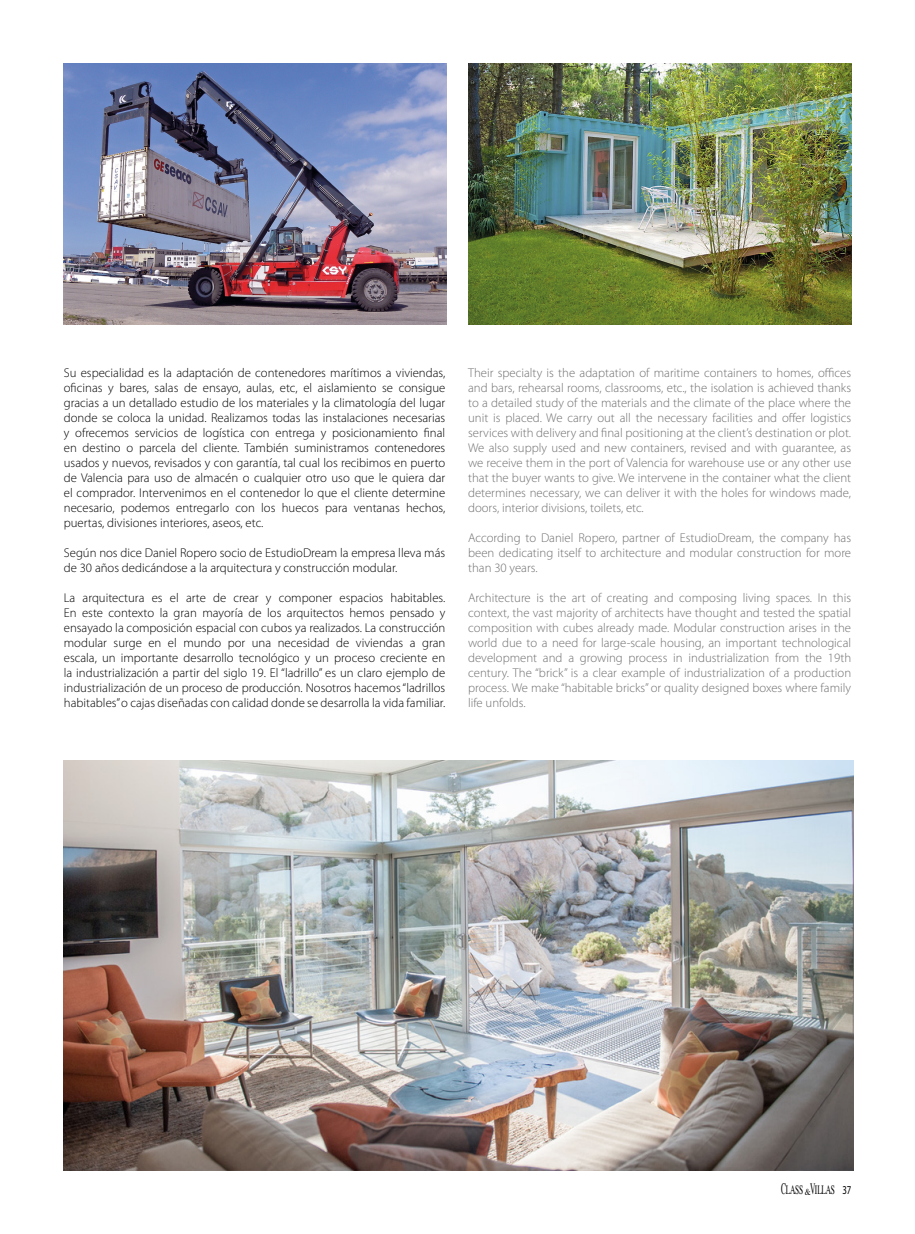
<style>
.page{position:relative;width:915px;height:1234px;background:#fff}
.page>*{position:absolute;margin:0;border:0;box-sizing:border-box;transform-origin:0 0}
.t1{font:300 12.75px/15px "Myriad Pro";color:#000;text-align:justify}
.t2{font:300 12.75px/15px "Myriad Pro";color:#706f6f;text-align:justify}
.t3{font:12.6px "Times";letter-spacing:-.035em;color:#000;scale:.58 1}
.t4{font:12px "Myriad Pro";color:#000;scale:.73 1}
.s1{font-size:15.9px}
.s2{font-size:9px}
</style>
<div class="page">
<img style="left:468px;top:64px;width:382px;height:260px">
<img style="left:64px;top:64px;width:382px;height:260px">
<img style="left:64px;top:760px;width:789px;height:409px">
<p class="t1" style="left:64px;top:365px;width:383px">Su especialidad es la adaptación de contenedores marítimos a viviendas, oficinas y bares, salas de ensayo, aulas, etc, el aislamiento se consigue gracias a un detallado estudio de los materiales y la climatología del lugar donde se coloca la unidad. Realizamos todas las instalaciones necesarias y ofrecemos servicios de logística con entrega y posicionamiento final en destino o parcela del cliente. También suministramos contenedores usados y nuevos, revisados y con garantía, tal cual los recibimos en puerto de Valencia para uso de almacén o cualquier otro uso que le quiera dar el comprador. Intervenimos en el contenedor lo que el cliente determine necesario, podemos entregarlo con los huecos para ventanas hechos, puertas, divisiones interiores, aseos, etc.</p>
<p class="t1" style="left:64px;top:545px;width:383px">Según nos dice Daniel Ropero socio de EstudioDream la empresa lleva más de 30 años dedicándose a la arquitectura y construcción modular.</p>
<p class="t1" style="left:64px;top:590px;width:383px">La arquitectura es el arte de crear y componer espacios habitables.<br>En este contexto la gran mayoría de los arquitectos hemos pensado y ensayado la composición espacial con cubos ya realizados. La construcción modular surge en el mundo por una necesidad de viviendas a gran escala, un importante desarrollo tecnológico y un proceso creciente en la industrialización a partir del siglo 19. El “ladrillo” es un claro ejemplo de industrialización de un proceso de producción. Nosotros hacemos “ladrillos habitables” o cajas diseñadas con calidad donde se desarrolla la vida familiar.</p>
<p class="t2" style="left:468px;top:365px;width:384px">Their specialty is the adaptation of maritime containers to homes, offices and bars, rehearsal rooms, classrooms, etc., the isolation is achieved thanks to a detailed study of the materials and the climate of the place where the unit is placed. We carry out all the necessary facilities and offer logistics services with delivery and final positioning at the client’s destination or plot.<br>We also supply used and new containers, revised and with guarantee, as we receive them in the port of Valencia for warehouse use or any other use that the buyer wants to give. We intervene in the container what the client determines necessary, we can deliver it with the holes for windows made, doors, interior divisions, toilets, etc.</p>
<p class="t2" style="left:468px;top:530px;width:384px">According to Daniel Ropero, partner of EstudioDream, the company has been dedicating itself to architecture and modular construction for more than 30 years.</p>
<p class="t2" style="left:468px;top:590px;width:384px">Architecture is the art of creating and composing living spaces. In this context, the vast majority of architects have thought and tested the spatial composition with cubes already made. Modular construction arises in the world due to a need for large-scale housing, an important technological development and a growing process in industrialization from the 19th century. The “brick” is a clear example of industrialization of a production process. We make “habitable bricks” or quality designed boxes where family life unfolds.</p>
<p class="t3" style="left:780px;top:1177px;width:94px"><span class="s1">C</span>LASS <span class="s2">&amp;</span><span class="s1">V</span>ILLAS</p>
<p class="t4" style="left:842px;top:1182px;width:14px">37</p>
</div>
